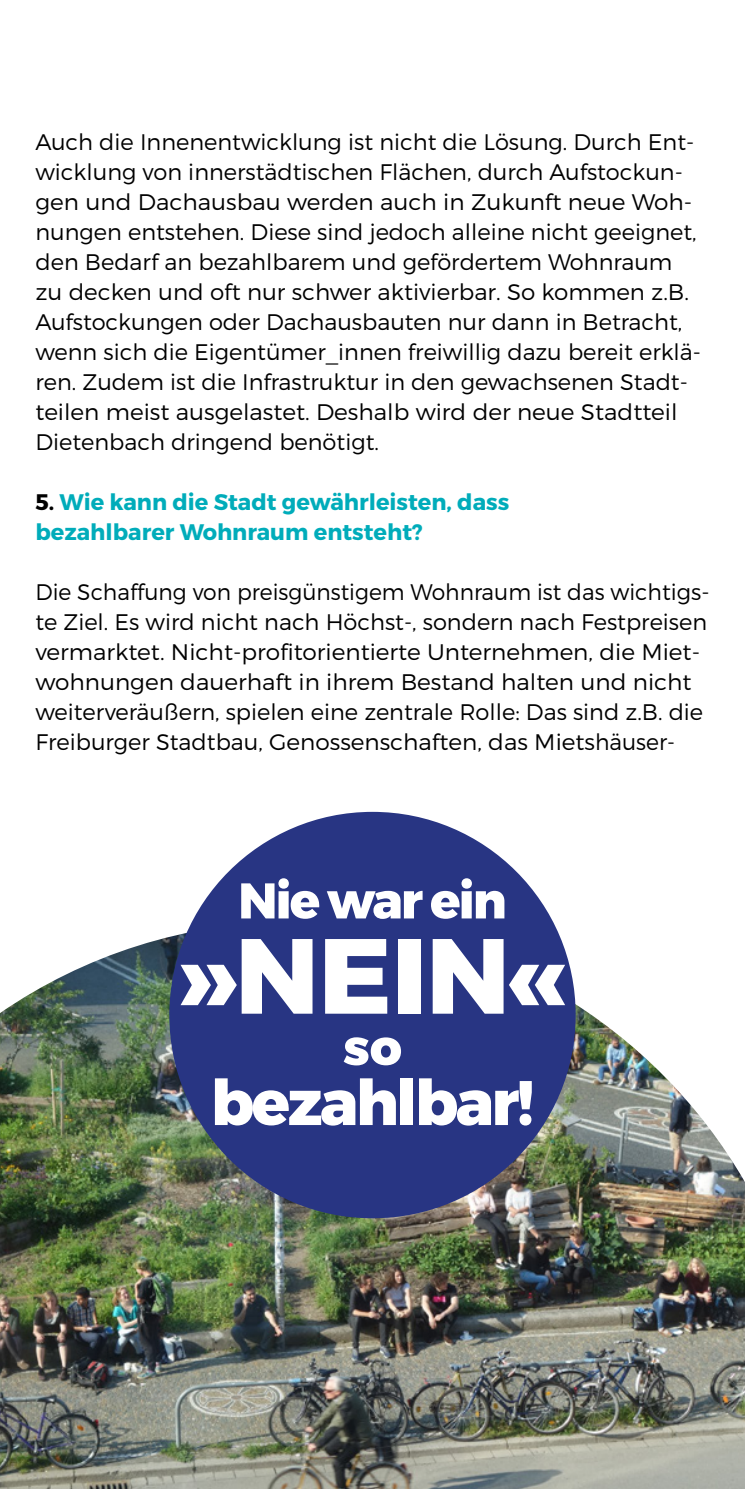
<style>
.page{position:relative;width:745px;height:1489px;background:#fff}
.page>*{position:absolute;margin:0;border:0;box-sizing:border-box;transform-origin:0 0}
.t1{font:800 106.5px "Montserrat";color:#fff}
.t2{font:800 63px "Montserrat";letter-spacing:-.04em;color:#fff}
.t3{font:800 50px "Montserrat";letter-spacing:-.04em;color:#fff}
.t4{font:300 22.5px/30px "Montserrat";color:#000}
.t5{font:700 22.5px/30px "Montserrat";color:#00acba}
.s1{color:#000}
</style>
<div class="page">
<img style="left:0;top:922px;width:744px;height:566px">
<div style="left:169px;top:811px;width:406px;height:407px;background:#283583;border-radius:50%"></div>
<p class="t4" style="left:35px;top:127px;width:666px">Auch die Innenentwicklung ist nicht die Lösung. Durch Ent&shy;wicklung von innerstädtischen Flächen, durch Aufstockun&shy;gen und Dachausbau werden auch in Zukunft neue Woh&shy;nungen entstehen. Diese sind jedoch alleine nicht geeignet, den Bedarf an bezahlbarem und gefördertem Wohnraum zu decken und oft nur schwer aktivierbar. So kommen z.B.<br>Aufstockungen oder Dachausbauten nur dann in Betracht, wenn sich die Eigentümer_innen freiwillig dazu bereit erklä&shy;ren. Zudem ist die Infrastruktur in den gewachsenen Stadt&shy;teilen meist ausgelastet. Deshalb wird der neue Stadtteil Dietenbach dringend benötigt.</p>
<h2 class="t5" style="left:35px;top:487px;width:475px"><span class="s1">5.</span> Wie kann die Stadt gewährleisten, dass bezahlbarer Wohnraum entsteht?</h2>
<p class="t4" style="left:35px;top:577px;width:675px">Die Schaffung von preisgünstigem Wohnraum ist das wichtigs&shy;te Ziel. Es wird nicht nach Höchst-, sondern nach Festpreisen vermarktet. Nicht-profitorientierte Unternehmen, die Miet&shy;wohnungen dauerhaft in ihrem Bestand halten und nicht weiterveräußern, spielen eine zentrale Rolle: Das sind z.B. die Freiburger Stadtbau, Genossenschaften, das Mietshäuser-</p>
<p class="t3" style="left:238px;top:869px;width:270px">Nie war ein</p>
<p class="t1" style="left:179px;top:909px;width:388px">»NEIN«</p>
<p class="t3" style="left:343px;top:1016px;width:60px">so</p>
<p class="t2" style="left:211px;top:1063px;width:325px">bezahlbar!</p>
</div>
